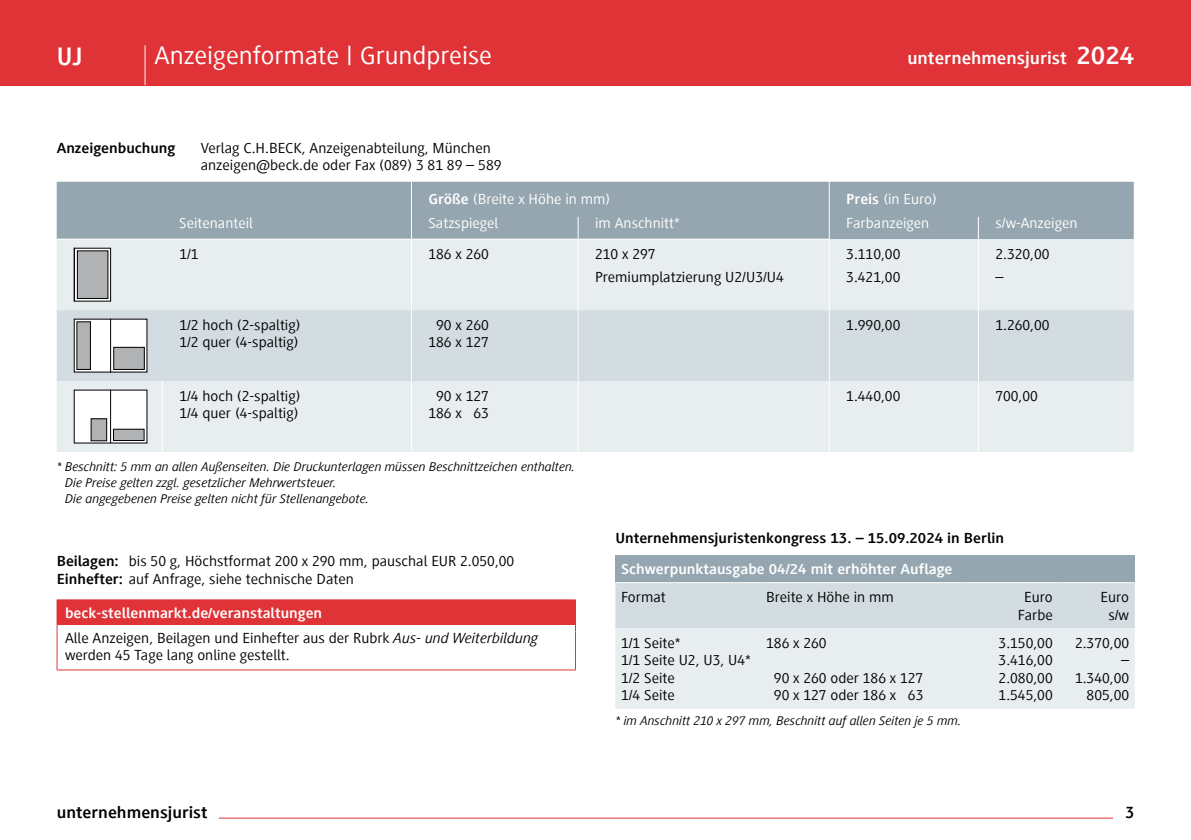
<style>
.page{position:relative;width:1191px;height:840px;background:#fff}
.page>*{position:absolute;margin:0;border:0;box-sizing:border-box;transform-origin:0 0}
.t1{font:26px "Generis Sans Com";color:#fff;scale:1.08 1}
.t2{font:700 26px "Generis Sans Com";color:#fff}
.t3{font:700 18px "Generis Sans Com";color:#fff;scale:1.08 1}
.t4{font:700 17px "Generis Sans Com";color:#000;scale:1.08 1}
.t5{font:700 17px "Generis Sans Com";color:#000}
.t6{font:15px/17.6px "Generis Sans Com";color:#000;scale:1.08 1}
.t7{font:15px "Generis Sans Com";color:#fff;scale:1.08 1}
.t8{font:700 15px "Generis Sans Com";color:#000;scale:1.08 1}
.t9{font:700 15px "Generis Sans Com";color:#fff;scale:1.08 1}
.t10{font:italic 13px/16px "Generis Sans Com";color:#000;scale:1.08 1}
.s1{font-size:26px}
.s2{font-weight:700}
.s3{font-weight:700;color:#fff}
.s4{font-style:italic}
</style>
<div class="page">
<div style="left:0;top:0;width:1191px;height:85px;background:#df3338"></div>
<hr style="left:144px;top:45px;width:2px;height:40px;background:#f8f9fa">
<hr style="left:219px;top:817px;width:894px;height:1px;background:#df3338">
<div style="left:57px;top:182px;width:1076px;height:57px;background:#95a6b0"></div>
<div style="left:57px;top:239px;width:1076px;height:213px;background:#e8edf0"></div>
<div style="left:57px;top:310px;width:1076px;height:71px;background:#d3dce1"></div>
<svg style="left:411px;top:217px;width:1px;height:21px"></svg>
<svg style="left:828px;top:217px;width:1px;height:21px"></svg>
<hr style="left:411px;top:239px;width:1px;height:71px;background:#fff">
<hr style="left:411px;top:310px;width:1px;height:71px;background:#fff">
<hr style="left:57px;top:238px;width:105px;height:1px;background:#fff">
<hr style="left:162px;top:238px;width:249px;height:1px;background:#fff">
<hr style="left:411px;top:238px;width:167px;height:1px;background:#fff">
<hr style="left:578px;top:238px;width:251px;height:1px;background:#fff">
<hr style="left:577px;top:239px;width:1px;height:71px;background:#fff">
<hr style="left:577px;top:310px;width:1px;height:71px;background:#fff">
<hr style="left:828px;top:239px;width:1px;height:71px;background:#fff">
<hr style="left:828px;top:310px;width:1px;height:71px;background:#fff">
<hr style="left:411px;top:182px;width:1px;height:35px;background:#fff">
<svg style="left:577px;top:217px;width:1px;height:21px"></svg>
<hr style="left:828px;top:182px;width:1px;height:35px;background:#fff">
<hr style="left:162px;top:381px;width:1px;height:71px;background:#fff">
<hr style="left:411px;top:381px;width:1px;height:71px;background:#fff">
<hr style="left:577px;top:381px;width:1px;height:71px;background:#fff">
<hr style="left:828px;top:381px;width:1px;height:71px;background:#fff">
<svg style="left:978px;top:217px;width:1px;height:22px"></svg>
<hr style="left:978px;top:239px;width:1px;height:71px;background:#fff">
<hr style="left:978px;top:310px;width:1px;height:71px;background:#fff">
<hr style="left:978px;top:381px;width:1px;height:71px;background:#fff">
<svg style="left:76px;top:249px;width:33px;height:50px"></svg>
<div style="left:74px;top:247px;width:37px;height:54px;border:1px solid #000"></div>
<div style="left:77px;top:251px;width:31px;height:47px;background:#b1b2b3"></div>
<div style="left:77px;top:250px;width:31px;height:48px;border:1px solid #000"></div>
<hr style="left:74px;top:247px;width:1px;height:54px;background:#000">
<div style="left:74px;top:319px;width:73px;height:53px;background:#fff"></div>
<div style="left:77px;top:321px;width:13px;height:48px;background:#b1b2b3"></div>
<div style="left:77px;top:321px;width:14px;height:48px;border:1px solid #000"></div>
<hr style="left:110px;top:318px;width:1px;height:54px;background:#000">
<div style="left:114px;top:347px;width:30px;height:22px;background:#b1b2b3"></div>
<div style="left:113px;top:347px;width:32px;height:22px;border:1px solid #000"></div>
<div style="left:74px;top:390px;width:73px;height:53px;background:#fff"></div>
<div style="left:91px;top:418px;width:16px;height:22px;background:#b1b2b3"></div>
<div style="left:91px;top:418px;width:16px;height:23px;border:1px solid #000"></div>
<hr style="left:110px;top:389px;width:1px;height:54px;background:#000">
<div style="left:113px;top:429px;width:31px;height:11px;background:#b1b2b3"></div>
<div style="left:113px;top:428px;width:31px;height:12px;border:1px solid #000"></div>
<div style="left:57px;top:599px;width:518px;height:25px;background:#df3338"></div>
<svg style="left:57px;top:599px;width:1px;height:70px"></svg>
<svg style="left:575px;top:599px;width:1px;height:70px"></svg>
<hr style="left:57px;top:669px;width:519px;height:1px;background:#df3338">
<div style="left:615px;top:554px;width:519px;height:28px;background:#95a6b0"></div>
<div style="left:615px;top:583px;width:519px;height:44px;background:#d3dce1"></div>
<div style="left:615px;top:627px;width:519px;height:81px;background:#e8edf0"></div>
<h1 class="t2" style="left:57px;top:42px;width:28px">UJ</h1>
<h1 class="t1" style="left:154px;top:42px;width:314px">Anzeigenformate | Grundpreise</h1>
<p class="t3" style="left:907px;top:49px;width:211px">unternehmensjurist <span class="s1">2024</span></p>
<p class="t8" style="left:57px;top:140px;width:111px">Anzeigenbuchung</p>
<p class="t6" style="left:201px;top:139px;width:280px">Verlag C.H.BECK, Anzeigenabteilung, München anzeigen@beck.de oder Fax (089) 3 81 89 – 589</p>
<p class="t7" style="left:428px;top:191px;width:170px"><span class="s2">Größe</span> (Breite x Höhe in mm)</p>
<p class="t7" style="left:846px;top:191px;width:85px"><span class="s2">Preis</span> (in Euro)</p>
<p class="t7" style="left:179px;top:214px;width:70px">Seitenanteil</p>
<p class="t7" style="left:428px;top:214px;width:66px">Satzspiegel</p>
<p class="t7" style="left:595px;top:214px;width:80px">im Anschnitt*</p>
<p class="t7" style="left:846px;top:214px;width:78px">Farbanzeigen</p>
<p class="t7" style="left:995px;top:214px;width:77px">s/w-Anzeigen</p>
<p class="t6" style="left:179px;top:245px;width:19px">1/1</p>
<p class="t6" style="left:428px;top:245px;width:57px">186 x 260</p>
<p class="t6" style="left:595px;top:242px;width:176px;line-height:23.2px">210 x 297<br>Premiumplatzierung U2/U3/U4</p>
<p class="t6" style="left:846px;top:242px;width:52px;line-height:23.2px">3.110,00<br>3.421,00</p>
<p class="t6" style="left:995px;top:242px;width:52px;line-height:23.2px">2.320,00 –</p>
<p class="t6" style="left:179px;top:316px;width:114px">1/2 hoch (2-spaltig)<br>1/2 quer (4-spaltig)</p>
<p class="t6" style="left:428px;top:316px;width:57px;text-align:center">90 x 260<br>186 x 127</p>
<p class="t6" style="left:846px;top:316px;width:52px">1.990,00</p>
<p class="t6" style="left:995px;top:316px;width:52px">1.260,00</p>
<p class="t6" style="left:179px;top:386px;width:114px">1/4 hoch (2-spaltig)<br>1/4 quer (4-spaltig)</p>
<p class="t6" style="left:428px;top:386px;width:57px;text-align:center">90 x 127<br>186 x 63</p>
<p class="t6" style="left:846px;top:386px;width:52px">1.440,00</p>
<p class="t6" style="left:995px;top:386px;width:41px">700,00</p>
<p class="t10" style="left:65px;top:458px;width:474px;text-indent:-8px">* Beschnitt: 5 mm an allen Außenseiten. Die Druckunterlagen müssen Beschnittzeichen enthalten.<br>Die Preise gelten zzgl. gesetzlicher Mehrwertsteuer.<br>Die angegebenen Preise gelten nicht für Stellenangebote.</p>
<p class="t6" style="left:57px;top:552px;width:425px"><span class="s2">Beilagen:</span> bis 50 g, Höchstformat 200 x 290 mm, pauschal EUR 2.050,00<br><span class="s2">Einhefter:</span> auf Anfrage, siehe technische Daten</p>
<p class="t6" style="left:65px;top:601px;width:439px;line-height:24.2px"><span class="s3">beck-stellenmarkt.de/veranstaltungen<br></span>Alle Anzeigen, Beilagen und Einhefter aus der Rubrk <span class="s4">Aus- und Weiterbildung</span></p>
<p class="t6" style="left:65px;top:646px;width:209px">werden 45 Tage lang online gestellt.</p>
<p class="t4" style="left:57px;top:803px;width:141px">unternehmensjurist</p>
<p class="t8" style="left:615px;top:530px;width:361px">Unternehmensjuristenkongress 13. – 15.09.2024 in Berlin</p>
<p class="t9" style="left:621px;top:560px;width:308px">Schwerpunktausgabe 04/24 mit erhöhter Auflage</p>
<p class="t6" style="left:621px;top:588px;width:43px">Format</p>
<p class="t6" style="left:766px;top:588px;width:120px">Breite x Höhe in mm</p>
<p class="t6" style="left:1017px;top:588px;width:34px;text-align:center">Euro<br>Farbe</p>
<p class="t6" style="left:1100px;top:588px;width:28px;text-align:center">Euro s/w</p>
<p class="t6" style="left:621px;top:633px;width:122px">1/1 Seite*<br>1/1 Seite U2, U3, U4*<br>1/2 Seite<br>1/4 Seite</p>
<p class="t6" style="left:766px;top:633px;width:57px">186 x 260</p>
<p class="t6" style="left:998px;top:633px;width:52px;text-align:justify">3.150,00<br>3.416,00<br>2.080,00<br>1.545,00</p>
<p class="t6" style="left:1075px;top:633px;width:52px;text-align:right">2.370,00 –<br>1.340,00<br>805,00</p>
<p class="t6" style="left:774px;top:668px;width:140px">90 x 260 oder 186 x 127<br>90 x 127 oder 186 x 63</p>
<p class="t10" style="left:615px;top:712px;width:322px">* im Anschnitt 210 x 297 mm, Beschnitt auf allen Seiten je 5 mm.</p>
<p class="t5" style="left:1125px;top:803px;width:10px">3</p>
</div>
